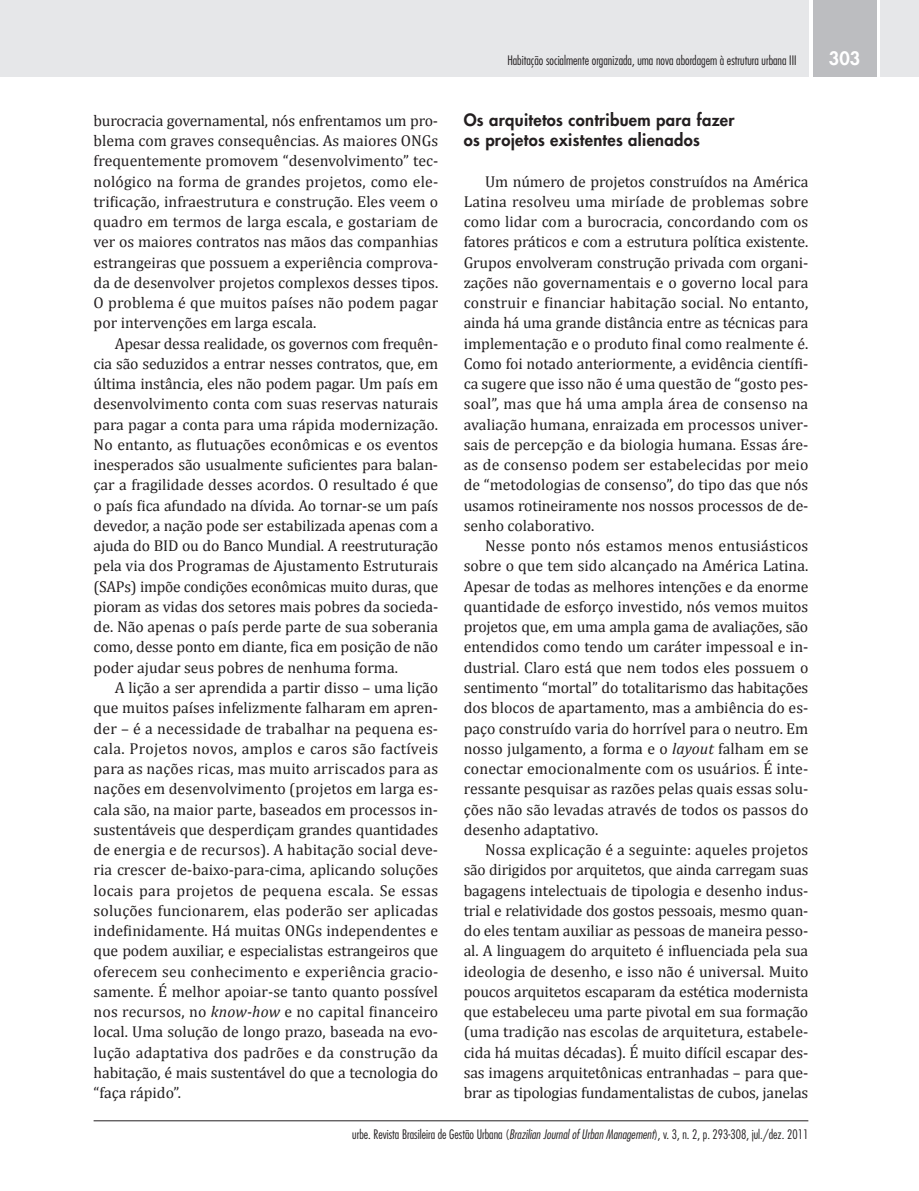
<style>
.page{position:relative;width:919px;height:1191px;background:#fff}
.page>*{position:absolute;margin:0;border:0;box-sizing:border-box;transform-origin:0 0}
.t1{font:800 18px "Futura Std";color:#fff}
.t2{font:800 16.5px/20.2px "Futura Std";letter-spacing:.02em;color:#231f20}
.t3{font:15.75px/20.2px "Cambria";letter-spacing:-.01em;color:#231f20;text-align:justify}
.t4{font:300 condensed 12.75px "Futura Std";color:#231f20}
.s1{font-style:italic}
</style>
<div class="page">
<div style="left:0;top:0;width:808px;height:77px;background:#e6e7e9"></div>
<div style="left:880px;top:0;width:38px;height:77px;background:#e6e7e9"></div>
<div style="left:812px;top:0;width:64px;height:77px;background:#bcbdc0"></div>
<hr style="left:94px;top:1120px;width:714px;height:1px;background:#231f20">
<p class="t3" style="left:94px;top:110px;width:346px">burocracia governamental, nós enfrentamos um pro&shy;blema com graves consequências. As maiores ONGs frequentemente promovem “desenvolvimento” tec&shy;nológico na forma de grandes projetos, como ele&shy;trificação, infraestrutura e construção. Eles veem o quadro em termos de larga escala, e gostariam de ver os maiores contratos nas mãos das companhias estrangeiras que possuem a experiência comprova&shy;da de desenvolver projetos complexos desses tipos.<br>O problema é que muitos países não podem pagar por intervenções em larga escala.</p>
<p class="t3" style="left:94px;top:333px;width:346px;text-indent:21px">Apesar dessa realidade, os governos com frequên&shy;cia são seduzidos a entrar nesses contratos, que, em última instância, eles não podem pagar. Um país em desenvolvimento conta com suas reservas naturais para pagar a conta para uma rápida modernização.<br>No entanto, as flutuações econômicas e os eventos inesperados são usualmente suficientes para balan&shy;çar a fragilidade desses acordos. O resultado é que o país fica afundado na dívida. Ao tornar-se um país devedor, a nação pode ser estabilizada apenas com a ajuda do BID ou do Banco Mundial. A reestruturação pela via dos Programas de Ajustamento Estruturais (SAPs) impõe condições econômicas muito duras, que pioram as vidas dos setores mais pobres da socieda&shy;de. Não apenas o país perde parte de sua soberania como, desse ponto em diante, fica em posição de não poder ajudar seus pobres de nenhuma forma.</p>
<p class="t3" style="left:94px;top:677px;width:346px;text-indent:21px">A lição a ser aprendida a partir disso – uma lição que muitos países infelizmente falharam em apren&shy;der – é a necessidade de trabalhar na pequena es&shy;cala. Projetos novos, amplos e caros são factíveis para as nações ricas, mas muito arriscados para as nações em desenvolvimento (projetos em larga es&shy;cala são, na maior parte, baseados em processos in&shy;sustentáveis que desperdiçam grandes quantidades de energia e de recursos). A habitação social deve&shy;ria crescer de-baixo-para-cima, aplicando soluções locais para projetos de pequena escala. Se essas soluções funcionarem, elas poderão ser aplicadas indefinidamente. Há muitas ONGs independentes e que podem auxiliar, e especialistas estrangeiros que oferecem seu conhecimento e experiência gracio&shy;samente. É melhor apoiar-se tanto quanto possível nos recursos, no <span class="s1">know-how</span> e no capital financeiro local. Uma solução de longo prazo, baseada na evo&shy;lução adaptativa dos padrões e da construção da habitação, é mais sustentável do que a tecnologia do “faça rápido”.</p>
<p class="t4" style="left:507px;top:55px;width:290px">Habitação socialmente organizada, uma nova abordagem à estrutura urbana III</p>
<p class="t1" style="left:828px;top:50px;width:33px">303</p>
<p class="t2" style="left:463px;top:111px;width:272px">Os arquitetos contribuem para fazer os projetos existentes alienados</p>
<p class="t3" style="left:463px;top:171px;width:346px;text-indent:21px">Um número de projetos construídos na América Latina resolveu uma miríade de problemas sobre como lidar com a burocracia, concordando com os fatores práticos e com a estrutura política existente.<br>Grupos envolveram construção privada com organi&shy;zações não governamentais e o governo local para construir e financiar habitação social. No entanto, ainda há uma grande distância entre as técnicas para implementação e o produto final como realmente é.<br>Como foi notado anteriormente, a evidência científi&shy;ca sugere que isso não é uma questão de “gosto pes&shy;soal”, mas que há uma ampla área de consenso na avaliação humana, enraizada em processos univer&shy;sais de percepção e da biologia humana. Essas áre&shy;as de consenso podem ser estabelecidas por meio de “metodologias de consenso”, do tipo das que nós usamos rotineiramente nos nossos processos de de&shy;senho colaborativo.</p>
<p class="t3" style="left:463px;top:535px;width:346px;text-indent:21px">Nesse ponto nós estamos menos entusiásticos sobre o que tem sido alcançado na América Latina.<br>Apesar de todas as melhores intenções e da enorme quantidade de esforço investido, nós vemos muitos projetos que, em uma ampla gama de avaliações, são entendidos como tendo um caráter impessoal e in&shy;dustrial. Claro está que nem todos eles possuem o sentimento “mortal” do totalitarismo das habitações dos blocos de apartamento, mas a ambiência do es&shy;paço construído varia do horrível para o neutro. Em nosso julgamento, a forma e o <span class="s1">layout</span> falham em se conectar emocionalmente com os usuários. É inte&shy;ressante pesquisar as razões pelas quais essas solu&shy;ções não são levadas através de todos os passos do desenho adaptativo.</p>
<p class="t3" style="left:463px;top:839px;width:346px;text-indent:21px">Nossa explicação é a seguinte: aqueles projetos são dirigidos por arquitetos, que ainda carregam suas bagagens intelectuais de tipologia e desenho indus&shy;trial e relatividade dos gostos pessoais, mesmo quan&shy;do eles tentam auxiliar as pessoas de maneira pesso&shy;al. A linguagem do arquiteto é influenciada pela sua ideologia de desenho, e isso não é universal. Muito poucos arquitetos escaparam da estética modernista que estabeleceu uma parte pivotal em sua formação (uma tradição nas escolas de arquitetura, estabele&shy;cida há muitas décadas). É muito difícil escapar des&shy;sas imagens arquitetônicas entranhadas – para que&shy;brar as tipologias fundamentalistas de cubos, janelas</p>
<p class="t4" style="left:352px;top:1128px;width:457px">urbe. Revista Brasileira de Gestão Urbana (<span class="s1">Brazilian Journal of Urban Management</span>), v. 3, n. 2, p. 293-308, jul./dez. 2011</p>
</div>
